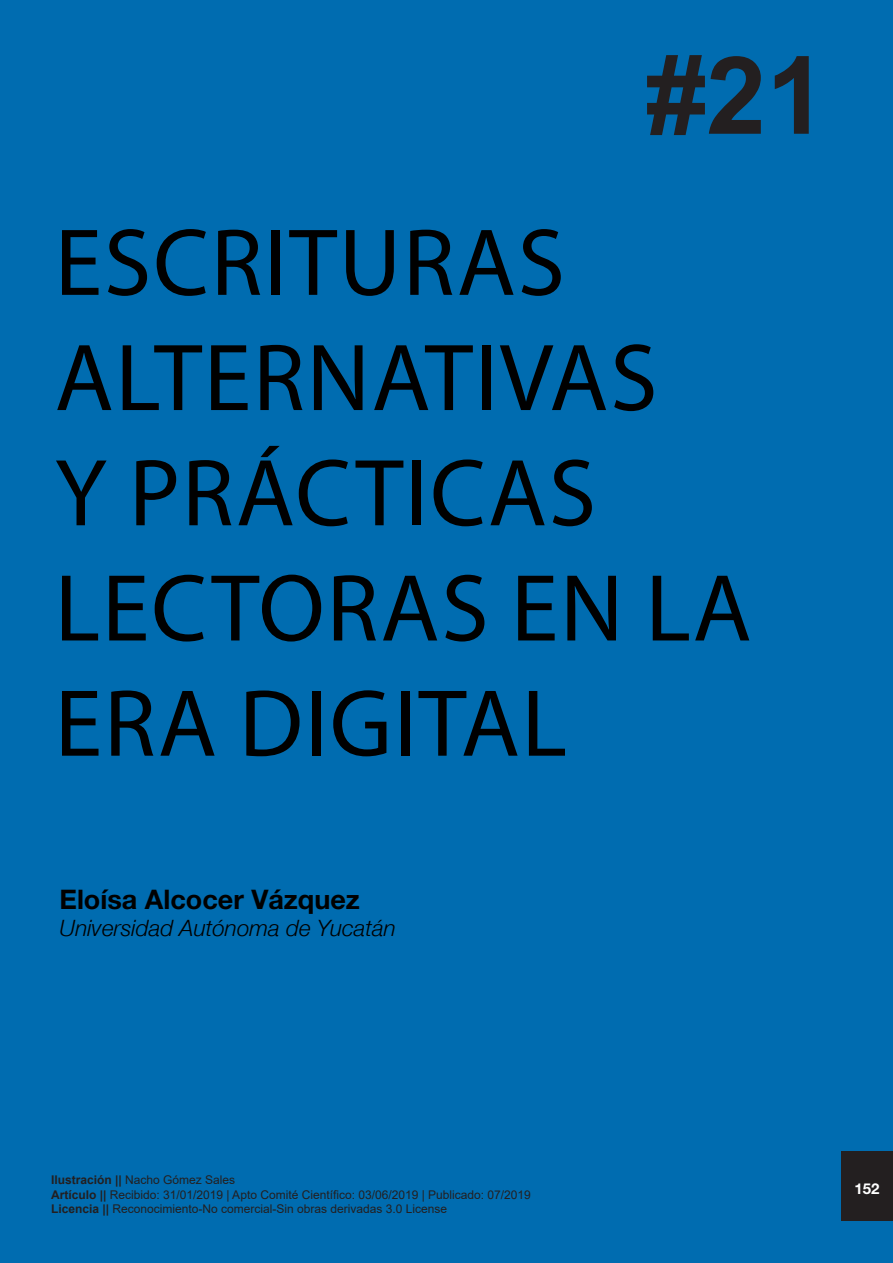
<style>
.page{position:relative;width:893px;height:1263px;background:#006cb0}
.page>*{position:absolute;margin:0;border:0;box-sizing:border-box;transform-origin:0 0}
.t1{font:700 108px "Arial";color:#231f20}
.t2{font:96px/115.2px "Myriad Pro";letter-spacing:.02em;color:#000}
.t3{font:700 27px "Helvetica Neue";color:#000}
.t4{font:italic 22.5px "Helvetica Neue";color:#000}
.t5{font:700 15px "Helvetica Neue";color:#fff}
.t6{font:12px "Arial";color:#231f20}
.s1{font-weight:700}
</style>
<div class="page">
<div style="left:841px;top:1151px;width:52px;height:70px;background:#231f20"></div>
<div style="left:54px;top:223px;width:808px;height:670px;background:#006cb0"></div>
<p class="t1" style="left:646px;top:20px;width:182px">#21</p>
<p class="t2" style="left:55px;top:204px;width:698px">ESCRITURAS<br>ALTERNATIVAS<br>Y PRÁCTICAS<br>LECTORAS EN LA<br>ERA DIGITAL</p>
<p class="t3" style="left:60px;top:882px;width:302px">Eloísa Alcocer Vázquez</p>
<p class="t4" style="left:60px;top:914px;width:338px">Universidad Autónoma de Yucatán</p>
<p class="t6" style="left:51px;top:1172px;width:186px"><span class="s1">Ilustración ||</span> Nacho Gómez Sales</p>
<p class="t6" style="left:51px;top:1186px;width:481px"><span class="s1">Artículo ||</span> Recibido: 31/01/2019 | Apto Comité Científico: 03/06/2019 | Publicado: 07/2019</p>
<p class="t6" style="left:51px;top:1201px;width:398px"><span class="s1">Licencia ||</span> Reconocimiento-No comercial-Sin obras derivadas 3.0 License</p>
<p class="t5" style="left:854px;top:1179px;width:27px">152</p>
</div>
